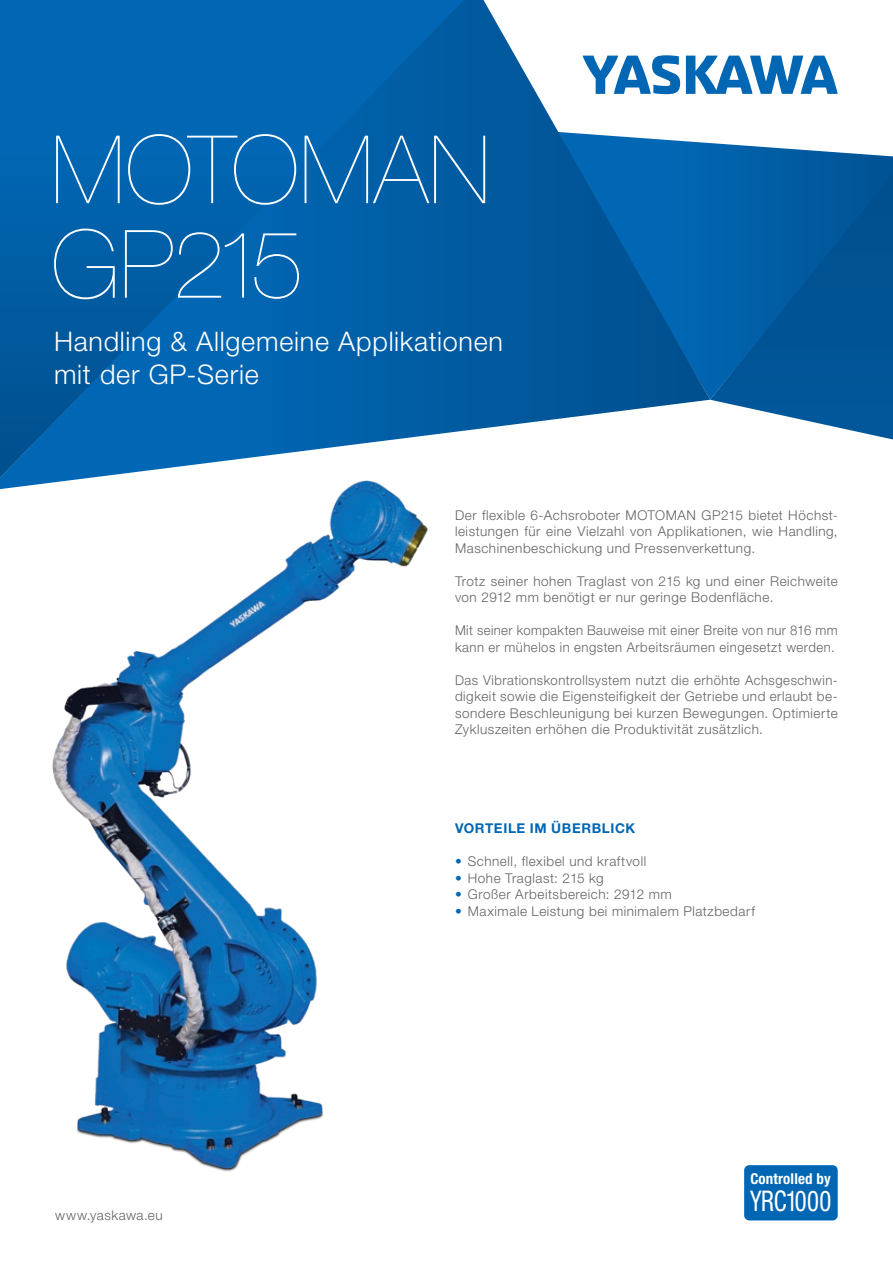
<style>
.page{position:relative;width:893px;height:1263px;background:#fff}
.page>*{position:absolute;margin:0;border:0;box-sizing:border-box;transform-origin:0 0}
.t1{font:200 94.5px/94.5px "Helvetica Neue LT Pro";letter-spacing:-.005em;color:#fff}
.t2{font:condensed 28.5px "Helvetica Neue LT Pro";letter-spacing:-.01em;color:#fff;scale:.87 1}
.t3{font:300 27px/33px "Helvetica Neue LT Pro";letter-spacing:.025em;color:#fff}
.t4{font:700 condensed 15px "Helvetica Neue LT Pro";letter-spacing:.01em;color:#fff}
.t5{font:300 13.5px/16.5px "Helvetica Neue LT Pro";letter-spacing:.04em;color:#636366;text-align:justify}
.t6{font:700 13.5px "Helvetica Neue LT Pro";letter-spacing:.045em;color:#0166b3}
.s1{color:#0166b3}
</style>
<div class="page">
<svg style="left:712px;top:400px;width:181px;height:39px"></svg>
<svg style="left:710px;top:156px;width:183px;height:244px;background:#00589d"></svg>
<svg style="left:0;top:0;width:710px;height:489px;background:#156cb0"></svg>
<img style="left:38px;top:468px;width:405px;height:704px">
<div style="left:744px;top:1165px;width:94px;height:55px;background:#0166b3;border-radius:5px"></div>
<svg style="left:483px;top:0;width:404px;height:156px"></svg>
<svg style="left:583px;top:55px;width:97px;height:39px"></svg>
<svg style="left:686px;top:56px;width:152px;height:38px"></svg>
<h1 class="t1" style="left:51px;top:122px;width:441px">MOTOMAN<br>GP215</h1>
<h3 class="t3" style="left:54px;top:324px;width:451px">Handling &amp; Allgemeine Applikationen mit der GP-Serie</h3>
<p class="t5" style="left:455px;top:507px;width:384px">Der flexible 6-Achsroboter MOTOMAN GP215 bietet Höchst&shy;leistungen für eine Vielzahl von Applikationen, wie Handling, Maschinenbeschickung und Pressenverkettung.</p>
<p class="t5" style="left:455px;top:573px;width:384px">Trotz seiner hohen Traglast von 215 kg und einer Reichweite von 2912 mm benötigt er nur geringe Bodenfläche.</p>
<p class="t5" style="left:455px;top:622px;width:384px">Mit seiner kompakten Bauweise mit einer Breite von nur 816 mm kann er mühelos in engsten Arbeitsräumen eingesetzt werden.</p>
<p class="t5" style="left:455px;top:672px;width:384px">Das Vibrationskontrollsystem nutzt die erhöhte Achsgeschwin&shy;digkeit sowie die Eigensteifigkeit der Getriebe und erlaubt be&shy;sondere Beschleunigung bei kurzen Bewegungen. Optimierte Zykluszeiten erhöhen die Produktivität zusätzlich.</p>
<p class="t5" style="left:55px;top:1207px;width:109px">www.yaskawa.eu</p>
<p class="t6" style="left:455px;top:820px;width:182px">VORTEILE IM ÜBERBLICK</p>
<p class="t5" style="left:455px;top:853px;width:193px"><span class="s1">•</span> Schnell, flexibel und kraftvoll</p>
<p class="t5" style="left:455px;top:870px;width:150px"><span class="s1">•</span> Hohe Traglast: 215 kg</p>
<p class="t5" style="left:455px;top:886px;width:218px"><span class="s1">•</span> Großer Arbeitsbereich: 2912 mm</p>
<p class="t5" style="left:455px;top:903px;width:301px"><span class="s1">•</span> Maximale Leistung bei minimalem Platzbedarf</p>
<p class="t4" style="left:750px;top:1170px;width:82px">Controlled by</p>
<h2 class="t2" style="left:750px;top:1185px;width:95px">YRC1000</h2>
</div>
